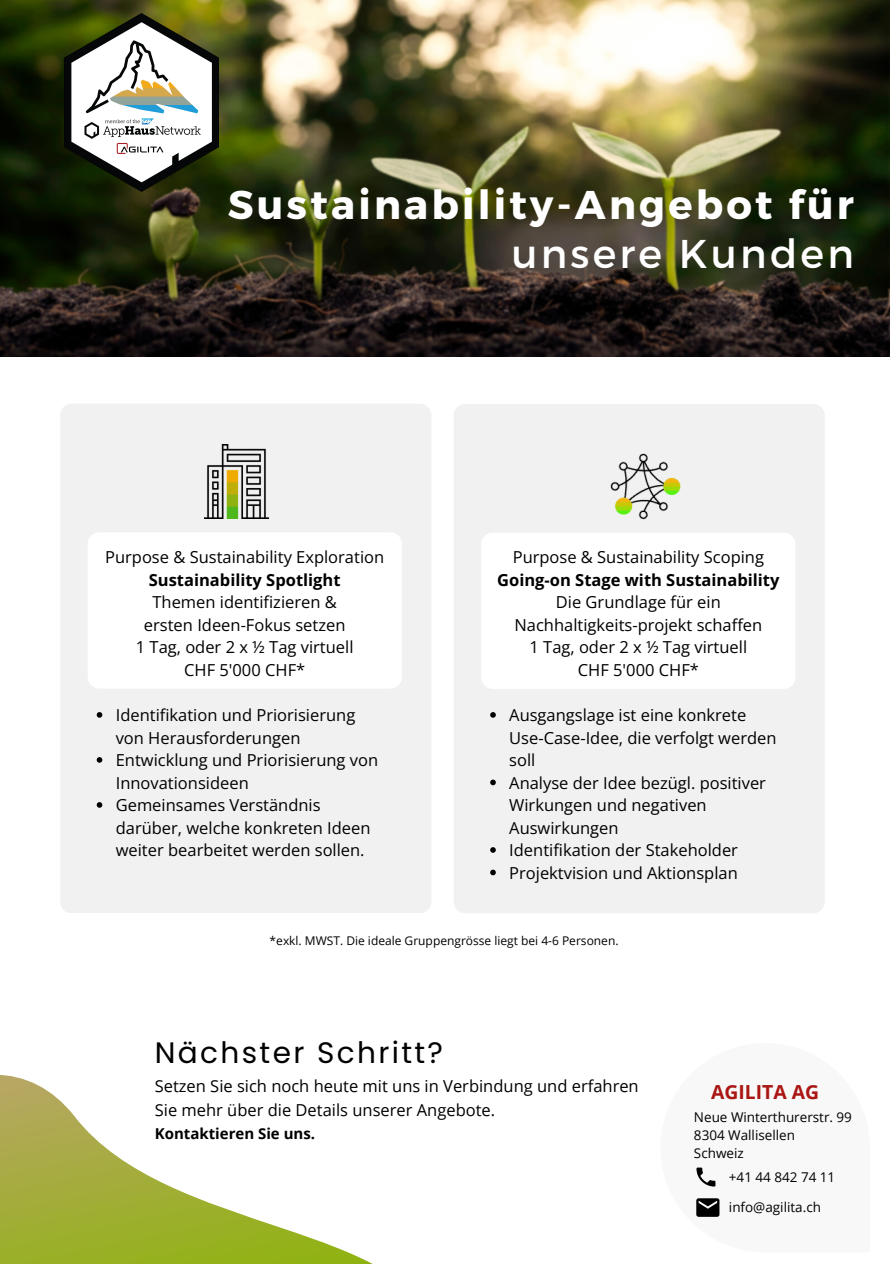
<style>
.page{position:relative;width:893px;height:1264px;background:#fff}
.page>*{position:absolute;margin:0;border:0;box-sizing:border-box;transform-origin:0 0}
.t1{font:700 40.05px/48.3px "Montserrat";letter-spacing:.08em;color:#fff;text-align:right}
.t2{font:29.55px "Poppins";letter-spacing:.08em;color:#000}
.t3{font:700 19.35px "Open Sans";color:#aa1614}
.t4{font:16.5px/22.5px "Open Sans";color:#000}
.t5{font:700 15px "Open Sans";color:#000}
.t6{font:13.5px/18px "Open Sans";color:#000}
.t7{font:12px "Open Sans";color:#000}
.s1{font-weight:400}
.s2{font-weight:700}
</style>
<div class="page">
<img style="left:0;top:0;width:889px;height:357px">
<svg style="left:696px;top:1167px;width:24px;height:50px"></svg>
<img style="left:64px;top:14px;width:154px;height:178px">
<div style="left:60px;top:403px;width:371px;height:510px;background:#f1f1f1;border-radius:12px"></div>
<img style="left:205px;top:444px;width:64px;height:74px">
<div style="left:88px;top:532px;width:314px;height:156px;background:#fff;border-radius:12px"></div>
<svg style="left:97px;top:712px;width:5px;height:5px"></svg>
<svg style="left:97px;top:757px;width:5px;height:5px"></svg>
<svg style="left:97px;top:802px;width:5px;height:5px"></svg>
<div style="left:453px;top:404px;width:371px;height:509px;background:#f1f1f1;border-radius:12px"></div>
<div style="left:481px;top:532px;width:314px;height:157px;background:#fff;border-radius:12px"></div>
<svg style="left:490px;top:712px;width:6px;height:5px"></svg>
<svg style="left:490px;top:779px;width:6px;height:6px"></svg>
<svg style="left:490px;top:847px;width:6px;height:5px"></svg>
<svg style="left:490px;top:869px;width:6px;height:6px"></svg>
<img style="left:610px;top:453px;width:71px;height:67px">
<svg style="left:0;top:1074px;width:371px;height:189px"></svg>
<p class="t1" style="left:228px;top:179px;width:627px">Sustainability-Angebot für <span class="s1">unsere Kunden</span></p>
<p class="t4" style="left:105px;top:545px;width:280px;text-align:center">Purpose &amp; Sustainability Exploration<br><span class="s2">Sustainability Spotlight<br></span>Themen identifizieren &amp;<br>ersten Ideen-Fokus setzen<br>1 Tag, oder 2 x ½ Tag virtuell<br>CHF 5'000 CHF*</p>
<p class="t4" style="left:116px;top:703px;width:241px">Identifikation und Priorisierung von Herausforderungen</p>
<p class="t4" style="left:116px;top:748px;width:264px">Entwicklung und Priorisierung von<br>Innovationsideen</p>
<p class="t4" style="left:116px;top:793px;width:256px">Gemeinsames Verständnis darüber, welche konkreten Ideen weiter bearbeitet werden sollen.</p>
<p class="t4" style="left:497px;top:546px;width:284px;text-align:center">Purpose &amp; Sustainability Scoping<br><span class="s2">Going-on Stage with Sustainability<br></span>Die Grundlage für ein<br>Nachhaltigkeits-projekt schaffen<br>1 Tag, oder 2 x ½ Tag virtuell<br>CHF 5'000 CHF*</p>
<h2 class="t4" style="left:509px;top:703px;width:269px">Ausgangslage ist eine konkrete<br>Use-Case-Idee, die verfolgt werden soll</h2>
<h3 class="t4" style="left:509px;top:771px;width:258px">Analyse der Idee bezügl. positiver<br>Wirkungen und negativen<br>Auswirkungen</h3>
<p class="t4" style="left:509px;top:838px;width:230px">Identifikation der Stakeholder</p>
<p class="t4" style="left:509px;top:861px;width:230px">Projektvision und Aktionsplan</p>
<p class="t7" style="left:269px;top:932px;width:350px">*exkl. MWST. Die ideale Gruppengrösse liegt bei 4-6 Personen.</p>
<p class="t2" style="left:155px;top:1032px;width:290px">Nächster Schritt?</p>
<p class="t4" style="left:155px;top:1073px;width:485px;line-height:23.7px">Setzen Sie sich noch heute mit uns in Verbindung und erfahren<br>Sie mehr über die Details unserer Angebote.</p>
<h5 class="t5" style="left:155px;top:1122px;width:162px">Kontaktieren Sie uns.</h5>
<p class="t3" style="left:711px;top:1078px;width:110px">AGILITA AG</p>
<h1 class="t6" style="left:694px;top:1108px;width:159px">Neue Winterthurerstr. 99<br>8304 Wallisellen<br>Schweiz</h1>
<p class="t6" style="left:728px;top:1167px;width:108px">+41 44 842 74 11</p>
<h5 class="t6" style="left:728px;top:1197px;width:94px">info@agilita.ch</h5>
</div>
